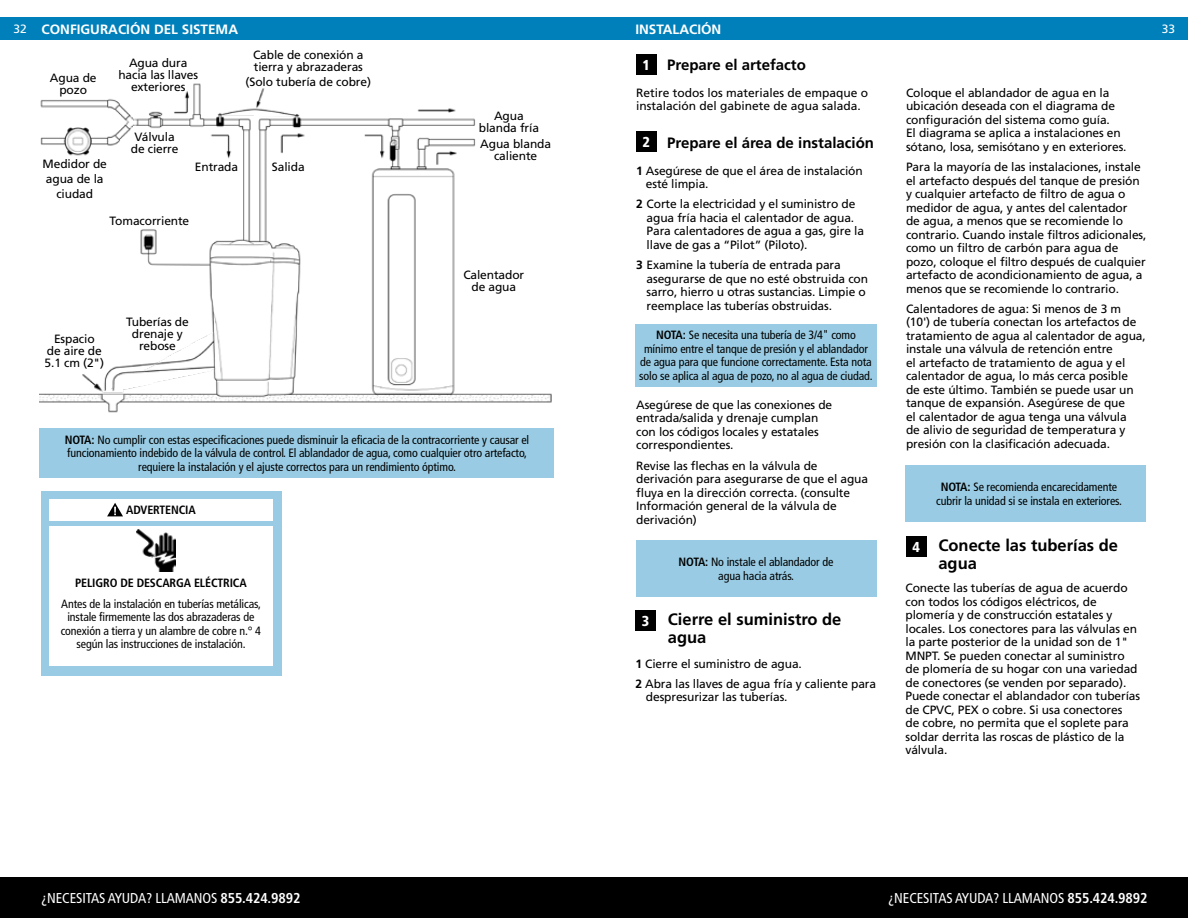
<style>
.page{position:relative;width:1188px;height:918px;background:#fff}
.page>*{position:absolute;margin:0;border:0;box-sizing:border-box;transform-origin:0 0}
.t1{font:700 16.5px/18px "Frutiger LT Pro";color:#000}
.t2{font:700 15px "Frutiger LT Pro";color:#000}
.t3{font:900 condensed 14.4px "Frutiger LT Pro";color:#fff}
.t4{font:condensed 14.25px "Frutiger LT Pro";letter-spacing:-.01em;color:#fff}
.t5{font:700 13.5px "Frutiger LT Pro";color:#fff}
.t6{font:12px/13.5px "Frutiger LT Pro";letter-spacing:-.01em;color:#000}
.t7{font:condensed 12px/13.5px "Frutiger LT Pro";letter-spacing:-.01em;color:#000;text-align:center}
.t8{font:700 condensed 12px "Frutiger LT Pro";letter-spacing:-.01em;color:#000}
.t9{font:12px "Frutiger LT Pro";color:#fff}
.s1{font-weight:400;font-size:12px}
.s2{font-weight:700}
.s3{font-weight:900;font-stretch:condensed;font-size:14.4px;color:#fff}
</style>
<div class="page">
<div style="left:0;top:878px;width:594px;height:40px;background:#000"></div>
<div style="left:594px;top:878px;width:594px;height:40px;background:#000"></div>
<div style="left:0;top:17px;width:596px;height:23px;background:#0080bb"></div>
<div style="left:594px;top:17px;width:594px;height:23px;background:#0080bb"></div>
<div style="left:636px;top:132px;width:20px;height:20px;background:#000"></div>
<div style="left:635px;top:610px;width:21px;height:21px;background:#000"></div>
<div style="left:906px;top:536px;width:20px;height:20px;background:#000"></div>
<div style="left:636px;top:54px;width:20px;height:20px;background:#000"></div>
<div style="left:636px;top:540px;width:241px;height:57px;background:#99cce4"></div>
<div style="left:905px;top:465px;width:241px;height:57px;background:#99cce4"></div>
<div style="left:635px;top:324px;width:242px;height:62px;background:#99cce4"></div>
<img style="left:40px;top:83px;width:512px;height:330px">
<div style="left:40px;top:428px;width:514px;height:50px;background:#99cce4"></div>
<div style="left:41px;top:491px;width:241px;height:185px;background:#99cce4"></div>
<div style="left:49px;top:499px;width:223px;height:21px;background:#fff"></div>
<div style="left:49px;top:526px;width:223px;height:140px;background:#fff"></div>
<svg style="left:107px;top:503px;width:16px;height:13px"></svg>
<img style="left:137px;top:529px;width:38px;height:43px">
<p class="t5" style="left:42px;top:21px;width:198px">CONFIGURACIÓN DEL SISTEMA</p>
<p class="t5" style="left:635px;top:21px;width:87px">INSTALACIÓN</p>
<p class="t9" style="left:13px;top:22px;width:15px">32</p>
<p class="t5" style="left:625px;top:21px;width:160px"><span class="s1">2</span> INSTALLATION GUIDE</p>
<p class="t9" style="left:1162px;top:22px;width:15px">33</p>
<p class="t6" style="left:50px;top:72px;width:48px;line-height:12px;text-align:center">Agua de pozo</p>
<p class="t6" style="left:118px;top:57px;width:81px;line-height:12px;text-align:center">Agua dura hacia las llaves exteriores</p>
<p class="t6" style="left:253px;top:49px;width:112px;line-height:12px">Cable de conexión a tierra y abrazaderas</p>
<p class="t6" style="left:246px;top:76px;width:127px">(Solo tubería de cobre)</p>
<p class="t6" style="left:43px;top:156px;width:66px;line-height:15px;text-align:center">Medidor de agua de la ciudad</p>
<p class="t6" style="left:131px;top:131px;width:49px;line-height:12px;text-align:center">Válvula de cierre</p>
<p class="t6" style="left:195px;top:160px;width:45px">Entrada</p>
<p class="t6" style="left:272px;top:160px;width:34px">Salida</p>
<p class="t6" style="left:110px;top:214px;width:81px">Tomacorriente</p>
<p class="t6" style="left:45px;top:333px;width:61px;line-height:12px;text-align:center">Espacio<br>de aire de<br>5.1 cm (2")</p>
<p class="t6" style="left:126px;top:316px;width:64px;line-height:12px;text-align:center">Tuberías de drenaje y rebose</p>
<p class="t6" style="left:479px;top:110px;width:62px;line-height:12px;text-align:center">Agua blanda fría</p>
<p class="t6" style="left:480px;top:138px;width:72px;line-height:12px;text-align:center">Agua blanda caliente</p>
<p class="t6" style="left:463px;top:268px;width:62px;line-height:12px;text-align:center">Calentador de agua</p>
<p class="t7" style="left:65px;top:433px;width:466px"><span class="s2">NOTA:</span> No cumplir con estas especificaciones puede disminuir la eficacia de la contracorriente y causar el funcionamiento indebido de la válvula de control. El ablandador de agua, como cualquier otro artefacto, requiere la instalación y el ajuste correctos para un rendimiento óptimo.</p>
<p class="t8" style="left:126px;top:503px;width:71px">ADVERTENCIA</p>
<p class="t8" style="left:75px;top:576px;width:173px">PELIGRO DE DESCARGA ELÉCTRICA</p>
<p class="t7" style="left:61px;top:597px;width:202px">Antes de la instalación en tuberías metálicas, instale firmemente las dos abrazaderas de conexión a tierra y un alambre de cobre n.° 4 según las instrucciones de instalación.</p>
<p class="t2" style="left:643px;top:56px;width:165px"><span class="s3">1</span> Prepare el artefacto</p>
<p class="t6" style="left:636px;top:86px;width:234px">Retire todos los materiales de empaque o instalación del gabinete de agua salada.</p>
<p class="t3" style="left:643px;top:134px;width:9px">2</p>
<p class="t2" style="left:667px;top:133px;width:208px">Prepare el área de instalación</p>
<p class="t6" style="left:646px;top:164px;width:218px;text-indent:-10px"><span class="s2">1</span> Asegúrese de que el área de instalación esté limpia.</p>
<p class="t6" style="left:647px;top:198px;width:219px;text-indent:-10px"><span class="s2">2</span> Corte la electricidad y el suministro de agua fría hacia el calentador de agua.<br>Para calentadores de agua a gas, gire la llave de gas a “Pilot” (Piloto).</p>
<p class="t6" style="left:647px;top:258px;width:223px;text-indent:-10px"><span class="s2">3</span> Examine la tubería de entrada para asegurarse de que no esté obstruida con sarro, hierro u otras sustancias. Limpie o reemplace las tuberías obstruidas.</p>
<p class="t7" style="left:639px;top:329px;width:235px"><span class="s2">NOTA:</span> Se necesita una tubería de 3/4" como mínimo entre el tanque de presión y el ablandador de agua para que funcione correctamente. Esta nota solo se aplica al agua de pozo, no al agua de ciudad.</p>
<p class="t6" style="left:636px;top:398px;width:198px">Asegúrese de que las conexiones de entrada/salida y drenaje cumplan con los códigos locales y estatales correspondientes.</p>
<p class="t6" style="left:636px;top:459px;width:233px">Revise las flechas en la válvula de derivación para asegurarse de que el agua fluya en la dirección correcta. (consulte Información general de la válvula de derivación)</p>
<p class="t3" style="left:642px;top:612px;width:9px">3</p>
<p class="t7" style="left:679px;top:555px;width:156px"><span class="s2">NOTA:</span> No instale el ablandador de agua hacia atrás.</p>
<h1 class="t1" style="left:668px;top:610px;width:175px">Cierre el suministro de agua</h1>
<p class="t6" style="left:635px;top:653px;width:242px;line-height:20.2px"><span class="s2">1</span> Cierre el suministro de agua.<br><span class="s2">2</span> Abra las llaves de agua fría y caliente para</p>
<p class="t6" style="left:646px;top:690px;width:143px">despresurizar las tuberías.</p>
<p class="t6" style="left:906px;top:86px;width:222px">Coloque el ablandador de agua en la ubicación deseada con el diagrama de configuración del sistema como guía.<br>El diagrama se aplica a instalaciones en sótano, losa, semisótano y en exteriores.</p>
<p class="t6" style="left:906px;top:160px;width:242px">Para la mayoría de las instalaciones, instale el artefacto después del tanque de presión y cualquier artefacto de filtro de agua o medidor de agua, y antes del calentador<br>de agua, a menos que se recomiende lo contrario. Cuando instale filtros adicionales, como un filtro de carbón para agua de pozo, coloque el filtro después de cualquier artefacto de acondicionamiento de agua, a menos que se recomiende lo contrario.</p>
<p class="t6" style="left:906px;top:302px;width:241px">Calentadores de agua: Si menos de 3 m (10') de tubería conectan los artefactos de tratamiento de agua al calentador de agua, instale una válvula de retención entre<br>el artefacto de tratamiento de agua y el calentador de agua, lo más cerca posible<br>de este último. También se puede usar un tanque de expansión. Asegúrese de que<br>el calentador de agua tenga una válvula<br>de alivio de seguridad de temperatura y presión con la clasificación adecuada.</p>
<p class="t7" style="left:936px;top:481px;width:187px"><span class="s2">NOTA:</span> Se recomienda encarecidamente cubrir la unidad si se instala en exteriores.</p>
<h1 class="t1" style="left:938px;top:536px;width:181px">Conecte las tuberías de agua</h1>
<p class="t3" style="left:912px;top:538px;width:9px">4</p>
<p class="t6" style="left:906px;top:581px;width:236px">Conecte las tuberías de agua de acuerdo con todos los códigos eléctricos, de plomería y de construcción estatales y locales. Los conectores para las válvulas en la parte posterior de la unidad son de 1" MNPT. Se pueden conectar al suministro de plomería de su hogar con una variedad de conectores (se venden por separado).<br>Puede conectar el ablandador con tuberías de CPVC, PEX o cobre. Si usa conectores<br>de cobre, no permita que el soplete para soldar derrita las roscas de plástico de la válvula.</p>
<p class="t4" style="left:41px;top:890px;width:261px">¿NECESITAS AYUDA? LLAMANOS <span class="s2">855.424.9892</span></p>
<p class="t4" style="left:888px;top:890px;width:261px">¿NECESITAS AYUDA? LLAMANOS <span class="s2">855.424.9892</span></p>
</div>
